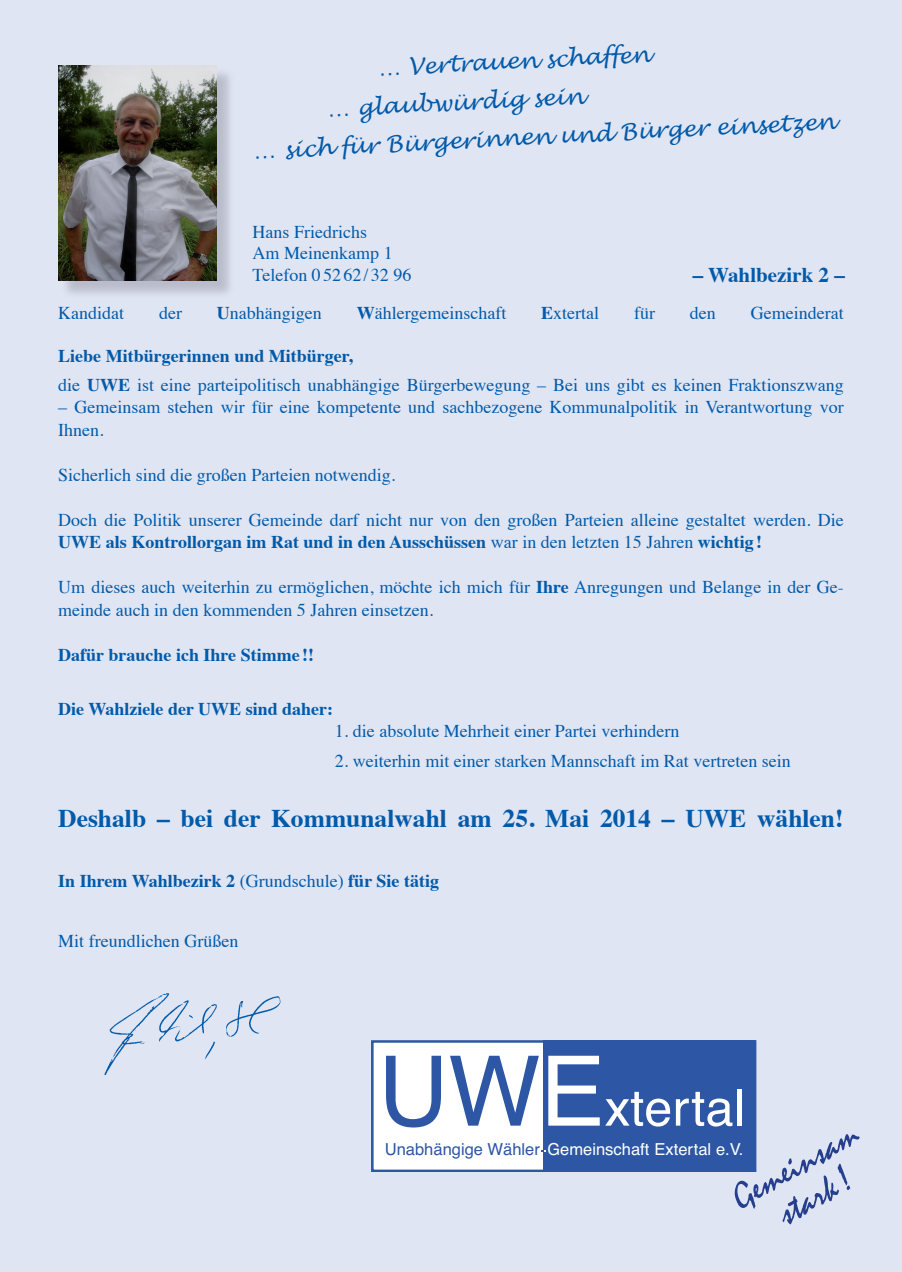
<style>
.page{position:relative;width:902px;height:1272px;background:#fff}
.page>*{position:absolute;margin:0;border:0;box-sizing:border-box;transform-origin:0 0}
.t1{font:50.55px "Helvetica";color:#fff}
.t2{font:700 25.5px "Times";color:#015aaa}
.t3{font:italic 22.5px "Lucida Handwriting";color:#015aaa}
.t4{font:700 21px "Times";color:#015aaa}
.t5{font:18px/22.5px "Times";color:#015aaa}
.t6{font:700 18px "Times";color:#015aaa}
.t7{font:16.5px "Helvetica";color:#fff}
.s1{font-weight:700}
.s2{font-weight:400}
.s3{font-size:97.35px;color:#2d56a5}
.s4{font-size:97.35px}
.s5{color:#2d56a5}
</style>
<div class="page">
<div style="left:0;top:0;width:901px;height:1271px;background:#e0e5f3"></div>
<img style="left:60px;top:73px;width:170px;height:221px">
<img style="left:58px;top:65px;width:159px;height:215px">
<div style="left:371px;top:1040px;width:385px;height:131px;background:#fff"></div>
<div style="left:543px;top:1040px;width:213px;height:132px;background:#2d56a5"></div>
<div style="left:371px;top:1040px;width:385px;height:131px;border:3px solid #2d56a5"></div>
<img style="left:104px;top:993px;width:177px;height:83px">
<svg style="left:679px;top:1098px;width:181px;height:126px"></svg>
<p class="t3" style="left:377px;top:55px;width:273px;rotate:-3deg">… Vertrauen schaffen</p>
<p class="t3" style="left:326px;top:96px;width:258px;rotate:-3deg">… glaubwürdig sein</p>
<p class="t3" style="left:253px;top:138px;width:583px;rotate:-3deg">… sich für Bürgerinnen und Bürger einsetzen</p>
<p class="t5" style="left:252px;top:219px;width:160px;line-height:21.6px">Hans Friedrichs<br>Am Meinenkamp 1<br>Telefon 0 52 62 / 32 96</p>
<p class="t4" style="left:692px;top:254px;width:153px">– Wahlbezirk 2 –</p>
<p class="t5" style="left:58px;top:300px;width:67px">Kandidat</p>
<p class="t5" style="left:159px;top:300px;width:24px">der</p>
<p class="t5" style="left:217px;top:300px;width:106px"><span class="s1">U</span>nabhängigen</p>
<p class="t5" style="left:357px;top:300px;width:151px"><span class="s1">W</span>ählergemeinschaft</p>
<p class="t5" style="left:541px;top:300px;width:59px"><span class="s1">E</span>xtertal</p>
<p class="t5" style="left:634px;top:300px;width:22px">für</p>
<p class="t5" style="left:689px;top:300px;width:27px">den</p>
<p class="t5" style="left:750px;top:300px;width:94px">Gemeinderat</p>
<p class="t5" style="left:58px;top:340px;width:786px;line-height:28.5px"><span class="s1">Liebe Mitbürgerinnen und Mitbürger,<br></span>die <span class="s1">UWE</span> ist eine parteipolitisch unabhängige Bürgerbewegung – Bei uns gibt es keinen Fraktionszwang</p>
<p class="t5" style="left:58px;top:394px;width:786px">– Gemeinsam stehen wir für eine kompetente und sachbezogene Kommunalpolitik in Verantwortung vor<br>Ihnen.</p>
<p class="t5" style="left:58px;top:462px;width:338px">Sicherlich sind die großen Parteien notwendig.</p>
<p class="t5" style="left:58px;top:507px;width:786px">Doch die Politik unserer Gemeinde darf nicht nur von den großen Parteien alleine gestaltet werden. Die<br><span class="s1">UWE als Kontrollorgan im Rat und in den Ausschüssen</span> war in den letzten 15 Jahren <span class="s1">wichtig !</span></p>
<p class="t5" style="left:58px;top:574px;width:786px">Um dieses auch weiterhin zu ermöglichen, möchte ich mich für <span class="s1">Ihre</span> Anregungen und Belange in der Ge&shy;meinde auch in den kommenden 5 Jahren einsetzen.</p>
<p class="t6" style="left:58px;top:637px;width:257px">Dafür brauche ich Ihre Stimme !!</p>
<p class="t6" style="left:58px;top:691px;width:276px">Die Wahlziele der UWE sind daher:</p>
<p class="t5" style="left:335px;top:718px;width:346px">1. die absolute Mehrheit einer Partei verhindern</p>
<p class="t5" style="left:335px;top:748px;width:457px">2. weiterhin mit einer starken Mannschaft im Rat vertreten sein</p>
<h2 class="t2" style="left:58px;top:794px;width:786px">Deshalb – bei der Kommunalwahl am 25. Mai 2014 – UWE wählen!</h2>
<p class="t6" style="left:58px;top:864px;width:382px">In Ihrem Wahlbezirk 2 <span class="s2">(Grundschule)</span> für Sie tätig</p>
<p class="t5" style="left:58px;top:928px;width:181px">Mit freundlichen Grüßen</p>
<h1 class="t1" style="left:378px;top:1068px;width:368px"><span class="s3">UW</span><span class="s4">E</span>xtertal</h1>
<p class="t7" style="left:385px;top:1136px;width:360px"><span class="s5">Unabhängige Wähler</span> Gemeinschaft Extertal e.V.</p>
</div>
